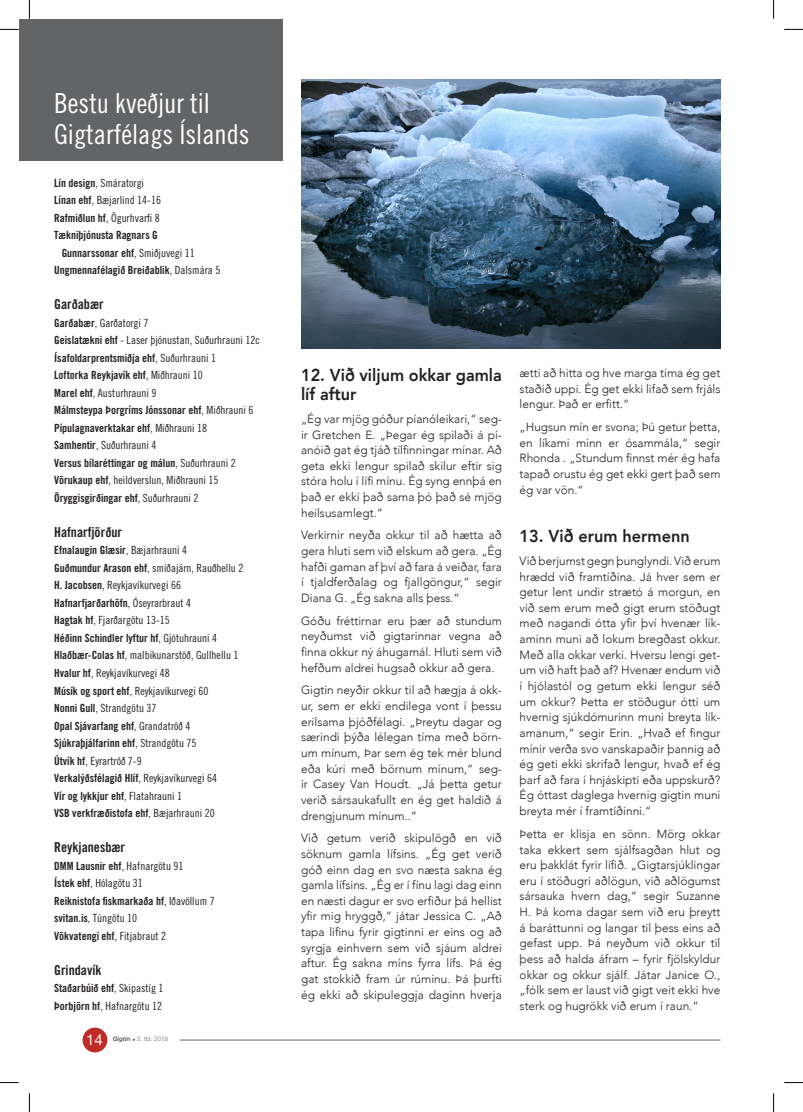
<style>
.page{position:relative;width:803px;height:1112px;background:#fff}
.page>*{position:absolute;margin:0;border:0;box-sizing:border-box;transform-origin:0 0}
.t1{font:27.5px/31.2px "Trade Gothic Cond Eighteen";color:#fff}
.t2{font:800 17.25px/18.8px "Avenir";color:#231f20;scale:.94 1}
.t3{font:15px "Helvetica Neue";color:#fff}
.t4{font:13.75px "Trade Gothic Bold Cond Twenty";color:#231f20}
.t5{font:300 11.88px/15.6px "Avenir";color:#231f20;text-align:justify}
.t6{font:11.25px/17.5px "Trade Gothic Bold Cond Twenty";color:#231f20}
.t7{font:11.25px/17.5px "Trade Gothic Cond Eighteen";color:#231f20}
.t8{font:300 6.25px "Helvetica Neue";color:#636466}
.s1{font-family:"Trade Gothic Bold Cond Twenty"}
.s2{font-family:"Trade Gothic Cond Eighteen"}
.s3{font-weight:700;font-style:italic}
.s4{font-weight:700}
</style>
<div class="page">
<div style="left:83px;top:1027px;width:24px;height:25px;background:#bf2c25;border-radius:50%"></div>
<hr style="left:180px;top:1039px;width:540px;height:1px;background:#636466">
<img style="left:302px;top:79px;width:418px;height:269px">
<div style="left:19px;top:19px;width:264px;height:141px;background:#636466"></div>
<svg style="left:0;top:29px;width:19px;height:1px"></svg>
<svg style="left:784px;top:29px;width:19px;height:1px"></svg>
<svg style="left:0;top:1082px;width:19px;height:1px"></svg>
<svg style="left:784px;top:1082px;width:19px;height:1px"></svg>
<svg style="left:29px;top:0;width:1px;height:19px"></svg>
<svg style="left:29px;top:1093px;width:1px;height:18px"></svg>
<svg style="left:773px;top:0;width:1px;height:19px"></svg>
<svg style="left:773px;top:1093px;width:1px;height:18px"></svg>
<h1 class="t1" style="left:54px;top:87px;width:197px">Bestu kveðjur til<br>Gigtarfélags Íslands</h1>
<p class="t7" style="left:54px;top:174px;width:108px"><span class="s1">Lín design</span>, Smáratorgi<br><span class="s1">Línan ehf</span>, Bæjarlind 14-16<br><span class="s1">Rafmiðlun hf</span>, Ögurhvarfi 8</p>
<p class="t6" style="left:54px;top:226px;width:105px">Tækniþjónusta Ragnars G</p>
<p class="t6" style="left:62px;top:244px;width:135px">Gunnarssonar ehf<span class="s2">, Smiðjuvegi 11</span></p>
<p class="t6" style="left:54px;top:261px;width:168px">Ungmennafélagið Breiðablik<span class="s2">, Dalsmára 5</span></p>
<p class="t4" style="left:54px;top:296px;width:51px">Garðabær</p>
<p class="t7" style="left:54px;top:314px;width:207px"><span class="s1">Garðabær</span>, Garðatorgi 7<br><span class="s1">Geislatækni ehf</span> - Laser þjónustan, Suðurhrauni 12c</p>
<p class="t6" style="left:54px;top:349px;width:163px">Ísafoldarprentsmiðja ehf<span class="s2">, Suðurhrauni 1<br></span>Loftorka Reykjavík ehf<span class="s2">, Miðhrauni 10</span></p>
<p class="t7" style="left:54px;top:384px;width:104px"><span class="s1">Marel ehf</span>, Austurhrauni 9</p>
<p class="t6" style="left:54px;top:401px;width:201px">Málmsteypa Þorgríms Jónssonar ehf<span class="s2">, Miðhrauni 6<br></span>Pípulagnaverktakar ehf<span class="s2">, Miðhrauni 18</span></p>
<p class="t7" style="left:54px;top:436px;width:104px"><span class="s1">Samhentir</span>, Suðurhrauni 4</p>
<p class="t6" style="left:54px;top:454px;width:183px">Versus bílaréttingar og málun<span class="s2">, Suðurhrauni 2</span></p>
<p class="t7" style="left:54px;top:471px;width:166px"><span class="s1">Vörukaup ehf</span>, heildverslun, Miðhrauni 15</p>
<p class="t6" style="left:54px;top:489px;width:146px">Öryggisgirðingar ehf<span class="s2">, Suðurhrauni 2</span></p>
<p class="t4" style="left:54px;top:523px;width:69px">Hafnarfjörður</p>
<p class="t6" style="left:54px;top:541px;width:135px">Efnalaugin Glæsir<span class="s2">, Bæjarhrauni 4</span></p>
<p class="t7" style="left:54px;top:559px;width:191px"><span class="s1">Guðmundur Arason ehf</span>, smíðajárn, Rauðhellu 2<br><span class="s1">H. Jacobsen</span>, Reykjavíkurvegi 66</p>
<p class="t6" style="left:54px;top:594px;width:138px">Hafnarfjarðarhöfn<span class="s2">, Óseyrarbraut 4</span></p>
<p class="t7" style="left:54px;top:611px;width:117px"><span class="s1">Hagtak hf</span>, Fjarðargötu 13-15</p>
<p class="t6" style="left:54px;top:629px;width:165px">Héðinn Schindler lyftur hf<span class="s2">, Gjótuhrauni 4</span></p>
<p class="t7" style="left:54px;top:646px;width:186px"><span class="s1">Hlaðbær-Colas hf</span>, malbikunarstöð, Gullhellu 1<br><span class="s1">Hvalur hf</span>, Reykjavíkurvegi 48<br><span class="s1">Músík og sport ehf</span>, Reykjavíkurvegi 60<br><span class="s1">Nonni Gull</span>, Strandgötu 37</p>
<p class="t6" style="left:54px;top:716px;width:144px">Opal Sjávarfang ehf<span class="s2">, Grandatröð 4<br></span>Sjúkraþjálfarinn ehf<span class="s2">, Strandgötu 75</span></p>
<p class="t7" style="left:54px;top:751px;width:89px"><span class="s1">Útvík hf</span>, Eyrartröð 7-9</p>
<p class="t6" style="left:54px;top:769px;width:165px">Verkalýðsfélagið Hlíf<span class="s2">, Reykjavíkurvegi 64<br></span>Vír og lykkjur ehf<span class="s2">, Flatahrauni 1<br></span>VSB verkfræðistofa ehf<span class="s2">, Bæjarhrauni 20</span></p>
<p class="t4" style="left:54px;top:838px;width:73px">Reykjanesbær</p>
<p class="t6" style="left:54px;top:856px;width:131px">DMM Lausnir ehf<span class="s2">, Hafnargötu 91</span></p>
<p class="t7" style="left:54px;top:874px;width:90px"><span class="s1">Ístek ehf</span>, Hólagötu 31</p>
<p class="t6" style="left:54px;top:891px;width:162px">Reiknistofa fiskmarkaða hf<span class="s2">, Iðavöllum 7</span></p>
<p class="t7" style="left:54px;top:909px;width:85px"><span class="s1">svitan.is</span>, Túngötu 10</p>
<p class="t6" style="left:54px;top:926px;width:113px">Vökvatengi ehf<span class="s2">, Fitjabraut 2</span></p>
<p class="t4" style="left:54px;top:961px;width:49px">Grindavík</p>
<p class="t6" style="left:54px;top:979px;width:111px">Staðarbúið ehf<span class="s2">, Skipastíg 1</span></p>
<p class="t7" style="left:54px;top:996px;width:110px"><span class="s1">Þorbjörn hf</span>, Hafnargötu 12</p>
<p class="t3" style="left:86px;top:1028px;width:18px">14</p>
<p class="t8" style="left:113px;top:1034px;width:57px"><span class="s3">Gigtin</span> <span class="s4">•</span> 2. tbl. 2019</p>
<h2 class="t2" style="left:301px;top:366px;width:215px">12. Við viljum okkar gamla líf aftur</h2>
<p class="t5" style="left:301px;top:411px;width:202px">„Ég var mjög góður píanóleikari,“ seg&shy;ir Gretchen E. „Þegar ég spilaði á pí&shy;anóið gat ég tjáð tilfinningar mínar. Að geta ekki lengur spilað skilur eftir sig stóra holu í lífi mínu. Ég syng ennþá en það er ekki það sama þó það sé mjög heilsusamlegt.“</p>
<p class="t5" style="left:301px;top:527px;width:202px">Verkirnir neyða okkur til að hætta að gera hluti sem við elskum að gera. „Ég hafði gaman af því að fara á veiðar, fara í tjaldferðalag og fjallgöngur,“ segir Diana G. „Ég sakna alls þess.“</p>
<p class="t5" style="left:301px;top:612px;width:202px">Góðu fréttirnar eru þær að stundum neyðumst við gigtarinnar vegna að finna okkur ný áhugamál. Hluti sem við hefðum aldrei hugsað okkur að gera.</p>
<p class="t5" style="left:301px;top:682px;width:202px">Gigtin neyðir okkur til að hægja á okk&shy;ur, sem er ekki endilega vont í þessu erilsama þjóðfélagi. „Þreytu dagar og særindi þýða lélegan tíma með börn&shy;um mínum, Þar sem ég tek mér blund eða kúri með börnum mínum,“ seg&shy;ir Casey Van Houdt. „Já þetta getur verið sársaukafullt en ég get haldið á drengjunum mínum..“</p>
<p class="t5" style="left:301px;top:830px;width:202px">Við getum verið skipulögð en við söknum gamla lífsins. „Ég get verið góð einn dag en svo næsta sakna ég gamla lífsins. „Ég er í fínu lagi dag einn en næsti dagur er svo erfiður þá hellist yfir mig hryggð,“ játar Jessica C. „Að tapa lífinu fyrir gigtinni er eins og að syrgja einhvern sem við sjáum aldrei aftur. Ég sakna míns fyrra lífs. Þá ég gat stokkið fram úr rúminu. Þá þurfti ég ekki að skipuleggja daginn hverja</p>
<p class="t5" style="left:520px;top:365px;width:202px">ætti að hitta og hve marga tíma ég get staðið uppi. Ég get ekki lifað sem frjáls lengur. Það er erfitt.“</p>
<p class="t5" style="left:520px;top:419px;width:202px">„Hugsun mín er svona; Þú getur þetta, en líkami minn er ósammála,“ segir Rhonda . „Stundum finnst mér ég hafa tapað orustu ég get ekki gert það sem ég var vön.“</p>
<h2 class="t2" style="left:520px;top:526px;width:182px">13. Við erum hermenn</h2>
<p class="t5" style="left:520px;top:553px;width:202px">Við berjumst gegn þunglyndi. Við erum hrædd við framtíðina. Já hver sem er getur lent undir strætó á morgun, en við sem erum með gigt erum stöðugt með nagandi ótta yfir því hvenær lík&shy;aminn muni að lokum bregðast okkur.<br>Með alla okkar verki. Hversu lengi get&shy;um við haft það af? Hvenær endum við í hjólastól og getum ekki lengur séð um okkur? Þetta er stöðugur ótti um hvernig sjúkdómurinn muni breyta lík&shy;amanum,“ segir Erin. „Hvað ef fingur mínir verða svo vanskapaðir þannig að ég geti ekki skrifað lengur, hvað ef ég þarf að fara í hnjáskipti eða uppskurð?<br>Ég óttast daglega hvernig gigtin muni breyta mér í framtíðinni.“</p>
<p class="t5" style="left:520px;top:825px;width:202px">Þetta er klisja en sönn. Mörg okkar taka ekkert sem sjálfsagðan hlut og eru þakklát fyrir lífið. „Gigtarsjúklingar eru í stöðugri aðlögun, við aðlögumst sársauka hvern dag,“ segir Suzanne H. Þá koma dagar sem við eru þreytt á baráttunni og langar til þess eins að gefast upp. Þá neyðum við okkur til þess að halda áfram – fyrir fjölskyldur okkar og okkur sjálf. Játar Janice O., „fólk sem er laust við gigt veit ekki hve sterk og hugrökk við erum í raun.“</p>
</div>
